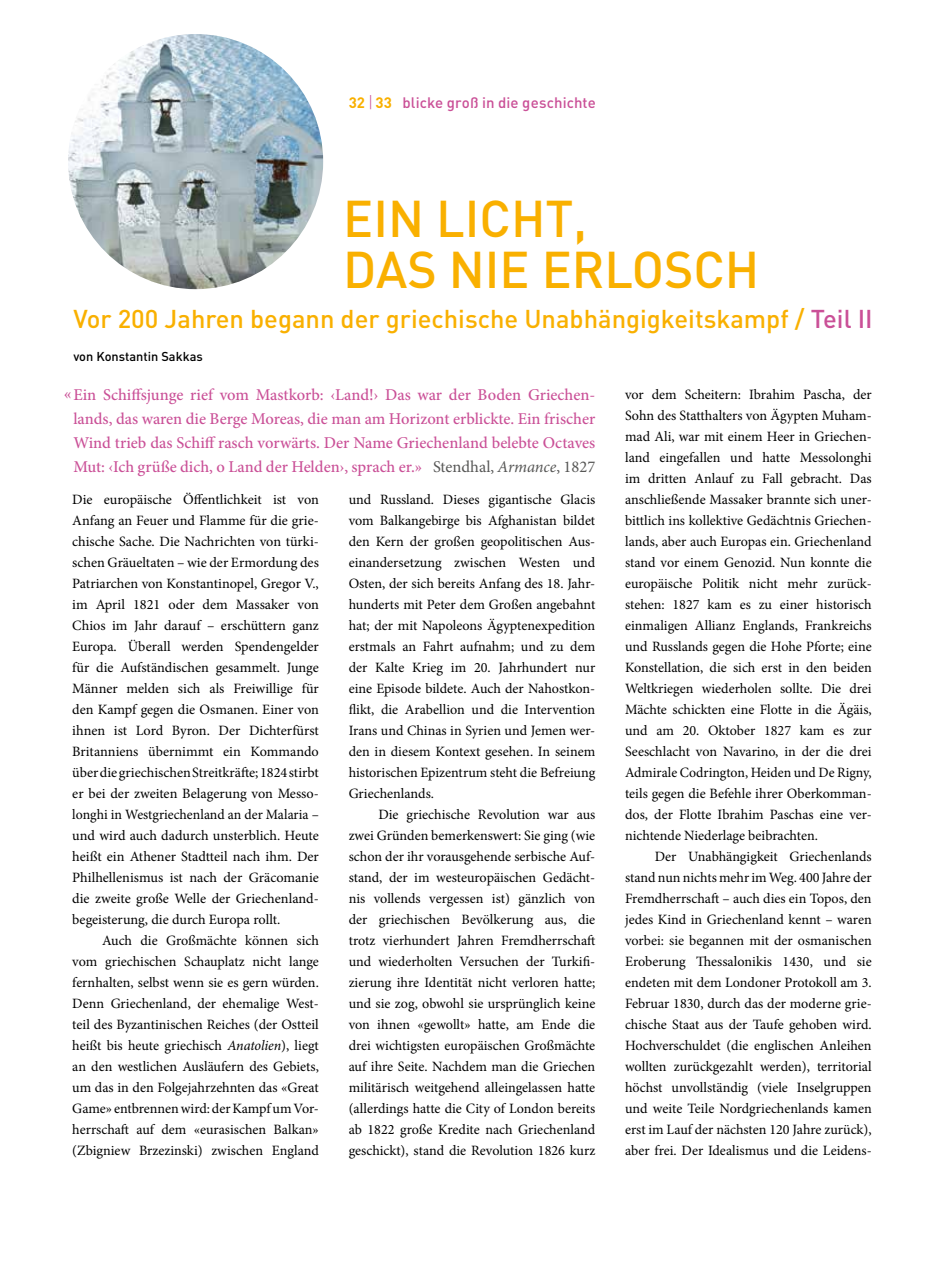
<style>
.page{position:relative;width:944px;height:1263px;background:#fff}
.page>*{position:absolute;margin:0;border:0;box-sizing:border-box;transform-origin:0 0}
.t1{font:500 51px/51px "DIN";color:#f9b000}
.t2{font:500 25.5px "DIN";color:#f9b000}
.t3{font:500 16.5px/24px "Minion Pro";color:#ca5097;text-align:center}
.t4{font:500 15px "DIN";letter-spacing:.005em;color:#ca5097}
.t5{font:14.25px/21px "Minion Pro";color:#000;text-align:justify}
.t6{font:500 12.75px "DIN";color:#000}
.s1{font-weight:700;color:#f9b000}
.s2{font-weight:300;font-size:16.5px}
.s3{color:#ca5097}
.s4{font-size:17.25px}
.s5{font-weight:400;color:#575756}
.s6{font-weight:400;font-style:italic;color:#575756}
.s7{font-style:italic}
</style>
<div class="page">
<img style="left:68px;top:34px;width:255px;height:255px;border-radius:128px">
<p class="t4" style="left:349px;top:93px;width:249px"><span class="s1">32</span> <span class="s2">|</span> <span class="s1">33</span> blicke groß in die geschichte</p>
<h1 class="t1" style="left:343px;top:191px;width:418px">EIN LICHT,<br>DAS NIE ERLOSCH</h1>
<h2 class="t2" style="left:73px;top:303px;width:801px">Vor 200 Jahren begann der griechische Unabhängigkeitskampf / <span class="s3">Teil II</span></h2>
<p class="t6" style="left:73px;top:348px;width:131px">von Konstantin Sakkas</p>
<p class="t3" style="left:64px;top:383px;width:533px"><span class="s4">«</span>Ein Schiffsjunge rief vom Mastkorb: ‹Land!› Das war der Boden Griechen&shy;lands, das waren die Berge Moreas, die man am Horizont erblickte. Ein frischer Wind trieb das Schiff rasch vorwärts. Der Name Griechenland belebte Octaves Mut: ‹Ich grüße dich, o Land der Helden›, sprach er.» <span class="s5">Stendhal,</span> <span class="s6">Armance</span><span class="s5">, 1827</span></p>
<p class="t5" style="left:72px;top:489px;width:248px">Die europäische Öffentlichkeit ist von Anfang an Feuer und Flamme für die grie&shy;chische Sache. Die Nachrichten von türki&shy;schen Gräueltaten – wie der Ermordung des Patriarchen von Konstantinopel, Gregor V., im April 1821 oder dem Massaker von Chios im Jahr darauf – erschüttern ganz Europa. Überall werden Spendengelder für die Aufständischen gesammelt. Junge Männer melden sich als Freiwillige für den Kampf gegen die Osmanen. Einer von ihnen ist Lord Byron. Der Dichterfürst Britanniens übernimmt ein Kommando über die griechischen Streitkräfte; 1824 stirbt er bei der zweiten Belagerung von Messo&shy;longhi in Westgriechenland an der Malaria – und wird auch dadurch unsterblich. Heute heißt ein Athener Stadtteil nach ihm. Der Philhellenismus ist nach der Gräcomanie die zweite große Welle der Griechenland&shy;begeisterung, die durch Europa rollt.</p>
<p class="t5" style="left:72px;top:930px;width:248px;text-indent:30px">Auch die Großmächte können sich vom griechischen Schauplatz nicht lange fernhalten, selbst wenn sie es gern würden.<br>Denn Griechenland, der ehemalige West&shy;teil des Byzantinischen Reiches (der Ostteil heißt bis heute griechisch <span class="s7">Anatolien</span>), liegt an den westlichen Ausläufern des Gebiets, um das in den Folgejahrzehnten das «Great Game» entbrennen wird: der Kampf um Vor&shy;herrschaft auf dem «eurasischen Balkan» (Zbigniew Brzezinski) zwischen England</p>
<p class="t5" style="left:349px;top:489px;width:248px">und Russland. Dieses gigantische Glacis vom Balkangebirge bis Afghanistan bildet den Kern der großen geopolitischen Aus&shy;einandersetzung zwischen Westen und Osten, der sich bereits Anfang des 18. Jahr&shy;hunderts mit Peter dem Großen angebahnt hat; der mit Napoleons Ägyptenexpedition erstmals an Fahrt aufnahm; und zu dem der Kalte Krieg im 20. Jahrhundert nur eine Episode bildete. Auch der Nahostkon&shy;flikt, die Arabellion und die Intervention Irans und Chinas in Syrien und Jemen wer&shy;den in diesem Kontext gesehen. In seinem historischen Epizentrum steht die Befreiung Griechenlands.</p>
<p class="t5" style="left:349px;top:804px;width:248px;text-indent:30px">Die griechische Revolution war aus zwei Gründen bemerkenswert: Sie ging (wie schon der ihr vorausgehende serbische Auf&shy;stand, der im westeuropäischen Gedächt&shy;nis vollends vergessen ist) gänzlich von der griechischen Bevölkerung aus, die trotz vierhundert Jahren Fremdherrschaft und wiederholten Versuchen der Turkifi&shy;zierung ihre Identität nicht verloren hatte; und sie zog, obwohl sie ursprünglich keine von ihnen «gewollt» hatte, am Ende die drei wichtigsten europäischen Großmächte auf ihre Seite. Nachdem man die Griechen militärisch weitgehend alleingelassen hatte (allerdings hatte die City of London bereits ab 1822 große Kredite nach Griechenland geschickt), stand die Revolution 1826 kurz</p>
<p class="t5" style="left:625px;top:384px;width:248px">vor dem Scheitern: Ibrahim Pascha, der Sohn des Statthalters von Ägypten Muham&shy;mad Ali, war mit einem Heer in Griechen&shy;land eingefallen und hatte Messolonghi im dritten Anlauf zu Fall gebracht. Das anschließende Massaker brannte sich uner&shy;bittlich ins kollektive Gedächtnis Griechen&shy;lands, aber auch Europas ein. Griechenland stand vor einem Genozid. Nun konnte die europäische Politik nicht mehr zurück&shy;stehen: 1827 kam es zu einer historisch einmaligen Allianz Englands, Frankreichs und Russlands gegen die Hohe Pforte; eine Konstellation, die sich erst in den beiden Weltkriegen wiederholen sollte. Die drei Mächte schickten eine Flotte in die Ägäis, und am 20. Oktober 1827 kam es zur Seeschlacht von Navarino, in der die drei Admirale Codrington, Heiden und De Rigny, teils gegen die Befehle ihrer Oberkomman&shy;dos, der Flotte Ibrahim Paschas eine ver&shy;nichtende Niederlage beibrachten.</p>
<p class="t5" style="left:625px;top:846px;width:248px;text-indent:30px">Der Unabhängigkeit Griechenlands stand nun nichts mehr im Weg. 400 Jahre der Fremdherrschaft – auch dies ein Topos, den jedes Kind in Griechenland kennt – waren vorbei: sie begannen mit der osmanischen Eroberung Thessalonikis 1430, und sie endeten mit dem Londoner Protokoll am 3.<br>Februar 1830, durch das der moderne grie&shy;chische Staat aus der Taufe gehoben wird.<br>Hochverschuldet (die englischen Anleihen wollten zurückgezahlt werden), territorial höchst unvollständig (viele Inselgruppen und weite Teile Nordgriechenlands kamen erst im Lauf der nächsten 120 Jahre zurück), aber frei. Der Idealismus und die Leidens-</p>
</div>
